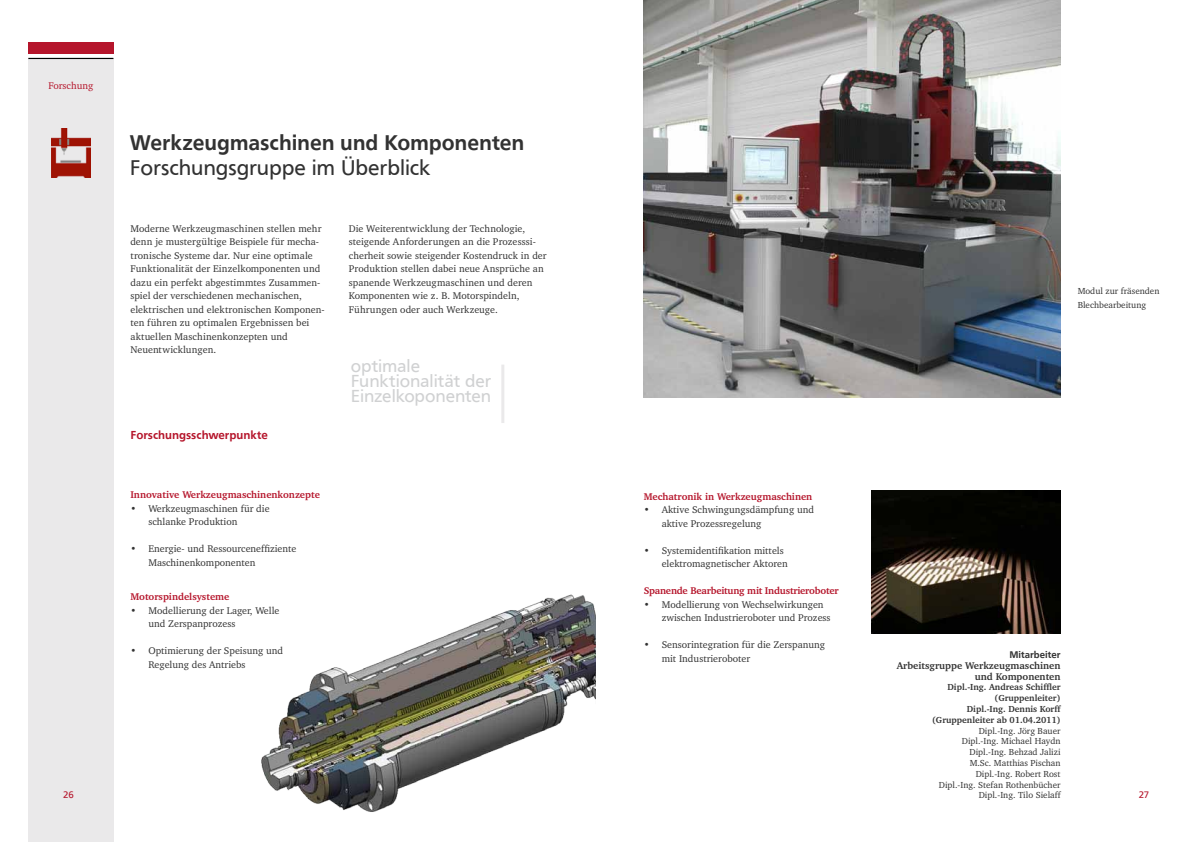
<style>
.page{position:relative;width:1191px;height:842px;background:#fff}
.page>*{position:absolute;margin:0;border:0;box-sizing:border-box;transform-origin:0 0}
.t1{font:500 22px "Front Page";letter-spacing:-.005em;color:#323232}
.t2{font:22px "Front Page";letter-spacing:-.005em;color:#323232}
.t3{font:18px/15px "Front Page";letter-spacing:-.005em;color:#d0d1d2}
.t4{font:500 12px "Front Page";color:#b5152b}
.t5{font:10px/13.5px "Charter";color:#323232}
.t6{font:700 10px "Charter";color:#b5152b}
.t7{font:700 10px/11px "Charter";color:#323232;text-align:right}
.t8{font:700 10px "Charter";letter-spacing:-.02em;color:#b5152b}
.t9{font:500 10px "Front Page";color:#323232}
.t10{font:10px "Charter";color:#b5152b}
.t11{font:10px "Front Page";color:#b5152b}
.t12{font:9px/10.8px "Charter";color:#323232}
.t13{font:700 9px/10.8px "Charter";color:#323232;text-align:right}
</style>
<div class="page">
<div style="left:28px;top:59px;width:85px;height:783px;background:#eae9ea"></div>
<div style="left:28px;top:43px;width:85px;height:11px;background:#b5152b"></div>
<hr style="left:28px;top:58px;width:85px;height:1px;background:#000">
<img style="left:643px;top:0;width:417px;height:397px">
<hr style="left:501px;top:365px;width:3px;height:58px;background:#eae9ea">
<img style="left:52px;top:129px;width:39px;height:49px">
<img style="left:871px;top:491px;width:190px;height:142px">
<img style="left:261px;top:594px;width:334px;height:218px">
<p class="t10" style="left:49px;top:80px;width:46px">Forschung</p>
<h1 class="t1" style="left:130px;top:127px;width:396px">Werkzeugmaschinen und Komponenten</h1>
<h1 class="t2" style="left:130px;top:152px;width:302px">Forschungsgruppe im Überblick</h1>
<p class="t5" style="left:130px;top:221px;width:196px">Moderne Werkzeugmaschinen stellen mehr denn je mustergültige Beispiele für mecha&shy;tronische Systeme dar. Nur eine optimale Funktionalität der Einzelkomponenten und dazu ein perfekt abgestimmtes Zusammen&shy;spiel der verschiedenen mechanischen, elektrischen und elektronischen Komponen&shy;ten führen zu optimalen Ergebnissen bei aktuellen Maschinenkonzepten und Neuentwicklungen.</p>
<p class="t4" style="left:130px;top:426px;width:139px">Forschungsschwerpunkte</p>
<p class="t5" style="left:349px;top:221px;width:199px">Die Weiterentwicklung der Technologie, steigende Anforderungen an die Prozesssi&shy;cherheit sowie steigender Kostendruck in der Produktion stellen dabei neue Ansprüche an spanende Werkzeugmaschinen und deren Komponenten wie z. B. Motorspindeln, Führungen oder auch Werkzeuge.</p>
<h2 class="t3" style="left:351px;top:357px;width:142px">optimale<br>Funktionalität der<br>Einzelkoponenten</h2>
<p class="t12" style="left:1077px;top:284px;width:83px;line-height:13.5px">Modul zur fräsenden<br>Blechbearbeitung</p>
<p class="t6" style="left:130px;top:488px;width:191px">Innovative Werkzeugmaschinenkonzepte</p>
<p class="t5" style="left:148px;top:501px;width:123px;text-indent:-18px">• Werkzeugmaschinen für die schlanke Produktion</p>
<p class="t5" style="left:148px;top:542px;width:150px;text-indent:-18px">• Energie- und Ressourceneffiziente<br>Maschinenkomponenten</p>
<p class="t6" style="left:643px;top:490px;width:170px">Mechatronik in Werkzeugmaschinen</p>
<p class="t5" style="left:661px;top:503px;width:154px;text-indent:-18px">• Aktive Schwingungsdämpfung und aktive Prozessregelung</p>
<p class="t5" style="left:661px;top:543px;width:128px;text-indent:-18px">• Systemidentifikation mittels elektromagnetischer Aktoren</p>
<p class="t8" style="left:643px;top:584px;width:196px">Spanende Bearbeitung mit Industrieroboter</p>
<p class="t5" style="left:661px;top:597px;width:170px;text-indent:-18px">• Modellierung von Wechselwirkungen zwischen Industrieroboter und Prozess</p>
<p class="t5" style="left:661px;top:638px;width:165px;text-indent:-18px">• Sensorintegration für die Zerspanung mit Industrieroboter</p>
<p class="t6" style="left:130px;top:591px;width:100px">Motorspindelsysteme</p>
<p class="t5" style="left:148px;top:603px;width:132px;text-indent:-18px">• Modellierung der Lager, Welle und Zerspanprozess</p>
<p class="t5" style="left:148px;top:644px;width:136px;text-indent:-18px">• Optimierung der Speisung und<br>Regelung des Antriebs</p>
<p class="t9" style="left:1009px;top:647px;width:53px">Mitarbeiter</p>
<p class="t7" style="left:896px;top:659px;width:165px">Arbeitsgruppe Werkzeugmaschinen und Komponenten</p>
<p class="t13" style="left:932px;top:682px;width:130px">Dipl.-Ing. Andreas Schiffler (Gruppenleiter)<br>Dipl.-Ing. Dennis Korff (Gruppenleiter ab 01.04.2011)</p>
<p class="t12" style="left:938px;top:725px;width:123px;text-align:right">Dipl.-Ing. Jörg Bauer<br>Dipl.-Ing. Michael Haydn<br>Dipl.-Ing. Behzad Jalizi<br>M.Sc. Matthias Pischan<br>Dipl.-Ing. Robert Rost<br>Dipl.-Ing. Stefan Rothenbücher<br>Dipl.-Ing. Tilo Sielaff</p>
<p class="t11" style="left:63px;top:787px;width:12px">26</p>
<p class="t11" style="left:1138px;top:787px;width:12px">27</p>
</div>
